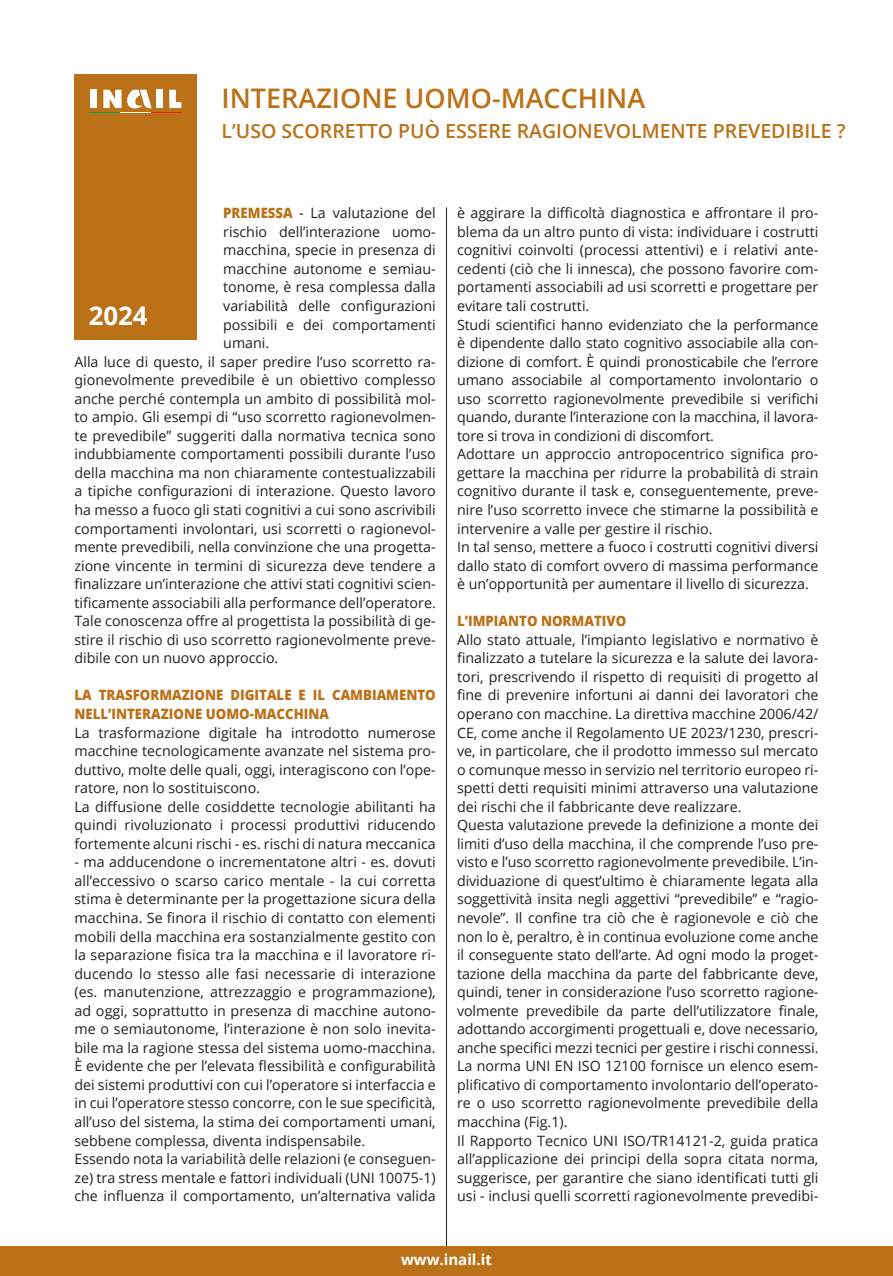
<style>
.page{position:relative;width:893px;height:1276px;background:#fff}
.page>*{position:absolute;margin:0;border:0;box-sizing:border-box;transform-origin:0 0}
.t1{font:600 27px "Open Sans";color:#bb7118}
.t2{font:700 25.8px "Open Sans";color:#fff}
.t3{font:600 19.5px "Open Sans";color:#bb7118}
.t4{font:700 15px "Open Sans";color:#fff}
.t5{font:14.25px/18.6px "Open Sans";color:#231f20;text-align:justify}
.t6{font:800 14.25px/18.6px "Open Sans";color:#bb7118;scale:.93 1}
.s1{font-weight:800;color:#bb7118}
</style>
<div class="page">
<hr style="left:446px;top:207px;width:1px;height:1043px;background:#231f20">
<div style="left:0;top:1246px;width:893px;height:30px;background:#bb7118"></div>
<div style="left:74px;top:74px;width:123px;height:133px;background:#bb7118"></div>
<div style="left:90px;top:90px;width:6px;height:18px;background:#fff"></div>
<div style="left:156px;top:90px;width:7px;height:18px;background:#fff"></div>
<svg style="left:169px;top:90px;width:12px;height:18px"></svg>
<svg style="left:103px;top:90px;width:18px;height:18px"></svg>
<svg style="left:127px;top:90px;width:25px;height:19px"></svg>
<hr style="left:90px;top:112px;width:30px;height:1px;background:#00a54f">
<hr style="left:120px;top:112px;width:31px;height:1px;background:#f2f3f4">
<hr style="left:151px;top:112px;width:30px;height:1px;background:#ee1d23">
<div style="left:74px;top:207px;width:123px;height:133px;background:#bb7118"></div>
<p class="t1" style="left:222px;top:80px;width:425px">INTERAZIONE UOMO-MACCHINA</p>
<p class="t3" style="left:222px;top:118px;width:626px">L’USO SCORRETTO PUÒ ESSERE RAGIONEVOLMENTE PREVEDIBILE ?</p>
<p class="t5" style="left:223px;top:203px;width:214px"><span class="s1">PREMESSA</span> - La valutazione del rischio dell’interazione uomo&shy;macchina, specie in presenza di macchine autonome e semiau&shy;tonome, è resa complessa dalla variabilità delle configurazioni possibili e dei comportamenti umani.</p>
<p class="t5" style="left:74px;top:352px;width:363px">Alla luce di questo, il saper predire l’uso scorretto ra&shy;gionevolmente prevedibile è un obiettivo complesso anche perché contempla un ambito di possibilità mol&shy;to ampio. Gli esempi di “uso scorretto ragionevolmen&shy;te prevedibile” suggeriti dalla normativa tecnica sono indubbiamente comportamenti possibili durante l’uso della macchina ma non chiaramente contestualizzabili a tipiche configurazioni di interazione. Questo lavoro ha messo a fuoco gli stati cognitivi a cui sono ascrivibili comportamenti involontari, usi scorretti o ragionevol&shy;mente prevedibili, nella convinzione che una progetta&shy;zione vincente in termini di sicurezza deve tendere a finalizzare un’interazione che attivi stati cognitivi scien&shy;tificamente associabili alla performance dell’operatore.</p>
<p class="t5" style="left:74px;top:611px;width:363px">Tale conoscenza offre al progettista la possibilità di ge&shy;stire il rischio di uso scorretto ragionevolmente preve&shy;dibile con un nuovo approccio.</p>
<p class="t6" style="left:74px;top:685px;width:390px">LA TRASFORMAZIONE DIGITALE E IL CAMBIAMENTO<br>NELL’INTERAZIONE UOMO-MACCHINA</p>
<p class="t5" style="left:74px;top:722px;width:363px">La trasformazione digitale ha introdotto numerose macchine tecnologicamente avanzate nel sistema pro&shy;duttivo, molte delle quali, oggi, interagiscono con l’ope&shy;ratore, non lo sostituiscono.</p>
<p class="t5" style="left:74px;top:797px;width:363px">La diffusione delle cosiddette tecnologie abilitanti ha quindi rivoluzionato i processi produttivi riducendo fortemente alcuni rischi - es. rischi di natura meccanica</p>
<p class="t5" style="left:74px;top:852px;width:363px">- ma adducendone o incrementatone altri - es. dovuti all’eccessivo o scarso carico mentale - la cui corretta stima è determinante per la progettazione sicura della macchina. Se finora il rischio di contatto con elementi mobili della macchina era sostanzialmente gestito con la separazione fisica tra la macchina e il lavoratore ri&shy;ducendo lo stesso alle fasi necessarie di interazione (es. manutenzione, attrezzaggio e programmazione), ad oggi, soprattutto in presenza di macchine autono&shy;me o semiautonome, l’interazione è non solo inevita&shy;bile ma la ragione stessa del sistema uomo-macchina.</p>
<p class="t5" style="left:74px;top:1056px;width:363px">È evidente che per l’elevata flessibilità e configurabilità dei sistemi produttivi con cui l’operatore si interfaccia e in cui l’operatore stesso concorre, con le sue specificità, all’uso del sistema, la stima dei comportamenti umani, sebbene complessa, diventa indispensabile.</p>
<p class="t5" style="left:74px;top:1149px;width:363px">Essendo nota la variabilità delle relazioni (e conseguen&shy;ze) tra stress mentale e fattori individuali (UNI 10075-1) che influenza il comportamento, un’alternativa valida</p>
<p class="t2" style="left:89px;top:297px;width:60px">2024</p>
<p class="t5" style="left:457px;top:203px;width:363px">è aggirare la difficoltà diagnostica e affrontare il pro&shy;blema da un altro punto di vista: individuare i costrutti cognitivi coinvolti (processi attentivi) e i relativi ante&shy;cedenti (ciò che li innesca), che possono favorire com&shy;portamenti associabili ad usi scorretti e progettare per evitare tali costrutti.</p>
<p class="t5" style="left:457px;top:315px;width:363px">Studi scientifici hanno evidenziato che la performance è dipendente dallo stato cognitivo associabile alla con&shy;dizione di comfort. È quindi pronosticabile che l’errore umano associabile al comportamento involontario o uso scorretto ragionevolmente prevedibile si verifichi quando, durante l’interazione con la macchina, il lavora&shy;tore si trova in condizioni di discomfort.</p>
<p class="t5" style="left:457px;top:444px;width:363px">Adottare un approccio antropocentrico significa pro&shy;gettare la macchina per ridurre la probabilità di strain cognitivo durante il task e, conseguentemente, preve&shy;nire l’uso scorretto invece che stimarne la possibilità e intervenire a valle per gestire il rischio.</p>
<p class="t5" style="left:457px;top:537px;width:363px">In tal senso, mettere a fuoco i costrutti cognitivi diversi dallo stato di comfort ovvero di massima performance è un’opportunità per aumentare il livello di sicurezza.</p>
<p class="t6" style="left:457px;top:611px;width:183px">L’IMPIANTO NORMATIVO</p>
<p class="t5" style="left:457px;top:630px;width:363px">Allo stato attuale, l’impianto legislativo e normativo è finalizzato a tutelare la sicurezza e la salute dei lavora&shy;tori, prescrivendo il rispetto di requisiti di progetto al fine di prevenire infortuni ai danni dei lavoratori che operano con macchine. La direttiva macchine 2006/42/ CE, come anche il Regolamento UE 2023/1230, prescri&shy;ve, in particolare, che il prodotto immesso sul mercato o comunque messo in servizio nel territorio europeo ri&shy;spetti detti requisiti minimi attraverso una valutazione dei rischi che il fabbricante deve realizzare.</p>
<p class="t5" style="left:457px;top:815px;width:363px">Questa valutazione prevede la definizione a monte dei limiti d’uso della macchina, il che comprende l’uso pre&shy;visto e l’uso scorretto ragionevolmente prevedibile. L’in&shy;dividuazione di quest’ultimo è chiaramente legata alla soggettività insita negli aggettivi “prevedibile” e “ragio&shy;nevole”. Il confine tra ciò che è ragionevole e ciò che non lo è, peraltro, è in continua evoluzione come anche il conseguente stato dell’arte. Ad ogni modo la proget&shy;tazione della macchina da parte del fabbricante deve, quindi, tener in considerazione l’uso scorretto ragione&shy;volmente prevedibile da parte dell’utilizzatore finale, adottando accorgimenti progettuali e, dove necessario, anche specifici mezzi tecnici per gestire i rischi connessi.</p>
<p class="t5" style="left:457px;top:1056px;width:363px">La norma UNI EN ISO 12100 fornisce un elenco esem&shy;plificativo di comportamento involontario dell’operato&shy;re o uso scorretto ragionevolmente prevedibile della macchina (Fig.1).</p>
<p class="t5" style="left:457px;top:1130px;width:363px">Il Rapporto Tecnico UNI ISO/TR14121-2, guida pratica all’applicazione dei principi della sopra citata norma, suggerisce, per garantire che siano identificati tutti gli usi - inclusi quelli scorretti ragionevolmente prevedibi-</p>
<p class="t4" style="left:401px;top:1249px;width:92px">www.inail.it</p>
</div>
